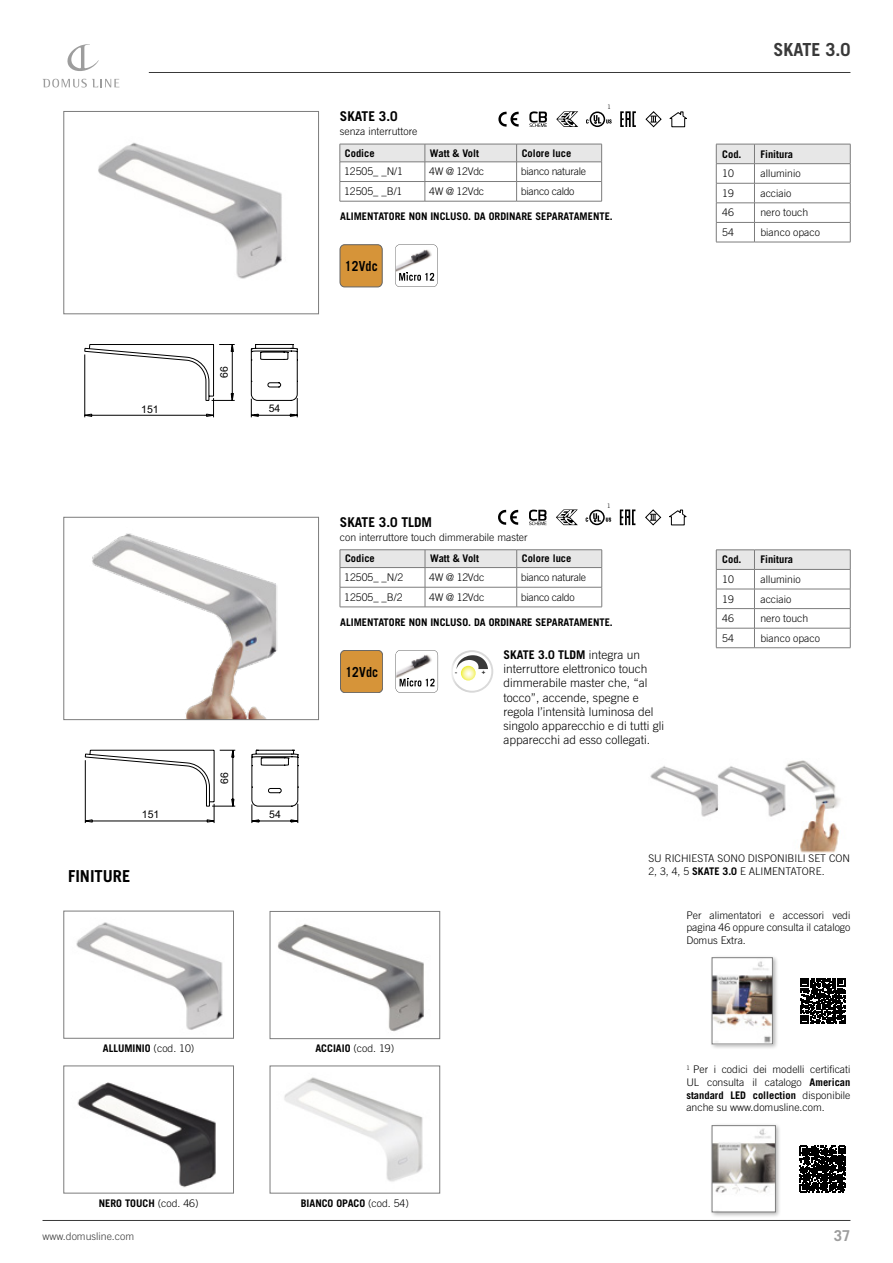
<style>
.page{position:relative;width:893px;height:1263px;background:#fff}
.page>*{position:absolute;margin:0;border:0;box-sizing:border-box;transform-origin:0 0}
.t1{font:700 18px "Trade Gothic LT Pro";color:#393939}
.t2{font:700 16.5px "Trade Gothic LT Pro";color:#000}
.t3{font:700 15px "Trade Gothic LT Pro";color:#9d9d9d}
.t4{font:700 13.8px "Trade Gothic LT Pro";letter-spacing:.015em;color:#000;scale:.87 1}
.t5{font:700 13.5px "Trade Gothic LT Pro";color:#000}
.t6{font:300 12px/14.2px "Trade Gothic LT Pro";color:#000}
.t7{font:300 10.5px/12.6px "Trade Gothic LT Pro";color:#000;text-align:justify}
.t8{font:700 10.5px "Trade Gothic LT Pro";color:#000}
.t9{font:300 10.5px "Trade Gothic LT Pro";letter-spacing:-.025em;color:#000}
.t10{font:300 10.5px "Trade Gothic LT Pro";color:#393939}
.t11{font:10.5px "Arial";color:#000}
.t12{font:6.75px "Impact";color:#393939}
.t13{font:6.75px "Impact";color:#292929}
.t14{font:300 6.15px "Trade Gothic LT Pro";color:#000}
.s1{font-weight:700}
.s2{font-weight:300}
</style>
<div class="page">
<hr style="left:43px;top:1220px;width:807px;height:1px;background:#393939">
<hr style="left:149px;top:72px;width:701px;height:1px;background:#393939">
<svg style="left:67px;top:44px;width:32px;height:27px"></svg>
<svg style="left:43px;top:79px;width:76px;height:8px"></svg>
<svg style="left:620px;top:111px;width:16px;height:16px"></svg>
<svg style="left:498px;top:112px;width:21px;height:15px"></svg>
<svg style="left:586px;top:112px;width:26px;height:15px"></svg>
<svg style="left:556px;top:111px;width:22px;height:16px"></svg>
<svg style="left:529px;top:111px;width:18px;height:16px"></svg>
<svg style="left:669px;top:111px;width:18px;height:16px"></svg>
<svg style="left:645px;top:111px;width:17px;height:16px"></svg>
<div style="left:710px;top:955px;width:68px;height:94px;background:#000;opacity:.3"></div>
<img style="left:714px;top:959px;width:57px;height:83px">
<div style="left:712px;top:957px;width:61px;height:87px;border:1px solid #7c7c7c"></div>
<div style="left:710px;top:1123px;width:71px;height:94px;background:#000;opacity:.3"></div>
<img style="left:714px;top:1127px;width:60px;height:83px">
<div style="left:712px;top:1125px;width:64px;height:87px;border:1px solid #7c7c7c"></div>
<svg style="left:620px;top:509px;width:15px;height:16px"></svg>
<svg style="left:498px;top:510px;width:20px;height:15px"></svg>
<svg style="left:586px;top:510px;width:25px;height:15px"></svg>
<svg style="left:556px;top:509px;width:22px;height:16px"></svg>
<svg style="left:529px;top:510px;width:17px;height:15px"></svg>
<svg style="left:669px;top:509px;width:17px;height:16px"></svg>
<svg style="left:645px;top:509px;width:16px;height:16px"></svg>
<img style="left:92px;top:533px;width:186px;height:185px">
<div style="left:64px;top:517px;width:255px;height:203px;border:1px solid #7c7c7c"></div>
<img style="left:98px;top:142px;width:184px;height:137px">
<div style="left:64px;top:111px;width:255px;height:203px;border:1px solid #7c7c7c"></div>
<svg style="left:395px;top:244px;width:43px;height:43px"></svg>
<div style="left:340px;top:245px;width:42px;height:42px;background:#d69439;border-radius:5px"></div>
<div style="left:340px;top:245px;width:42px;height:42px;border:1px solid #636363;border-radius:5px"></div>
<svg style="left:395px;top:650px;width:43px;height:43px"></svg>
<div style="left:340px;top:650px;width:43px;height:43px;background:#d69439;border-radius:5px"></div>
<div style="left:340px;top:650px;width:43px;height:43px;border:1px solid #636363;border-radius:5px"></div>
<img style="left:76px;top:922px;width:147px;height:108px">
<div style="left:64px;top:911px;width:170px;height:127px;border:1px solid #7c7c7c"></div>
<img style="left:277px;top:924px;width:147px;height:108px">
<div style="left:270px;top:911px;width:170px;height:128px;border:1px solid #7c7c7c"></div>
<svg style="left:84px;top:344px;width:214px;height:74px"></svg>
<svg style="left:84px;top:749px;width:214px;height:74px"></svg>
<img style="left:451px;top:650px;width:42px;height:43px">
<svg style="left:456px;top:655px;width:32px;height:14px"></svg>
<svg style="left:461px;top:666px;width:15px;height:14px"></svg>
<img style="left:650px;top:760px;width:190px;height:93px">
<img style="left:77px;top:1082px;width:139px;height:106px">
<img style="left:284px;top:1077px;width:139px;height:105px">
<svg style="left:800px;top:1146px;width:46px;height:46px"></svg>
<svg style="left:800px;top:978px;width:45px;height:45px"></svg>
<svg style="left:340px;top:144px;width:262px;height:57px"></svg>
<hr style="left:340px;top:201px;width:85px;height:1px;background:#7c7c7c">
<hr style="left:425px;top:201px;width:92px;height:1px;background:#7c7c7c">
<hr style="left:517px;top:201px;width:85px;height:1px;background:#7c7c7c">
<hr style="left:340px;top:549px;width:85px;height:1px;background:#7c7c7c">
<hr style="left:425px;top:549px;width:92px;height:1px;background:#7c7c7c">
<hr style="left:517px;top:549px;width:85px;height:1px;background:#7c7c7c">
<svg style="left:340px;top:550px;width:262px;height:57px"></svg>
<hr style="left:340px;top:607px;width:85px;height:1px;background:#7c7c7c">
<hr style="left:425px;top:607px;width:92px;height:1px;background:#7c7c7c">
<hr style="left:517px;top:607px;width:85px;height:1px;background:#7c7c7c">
<hr style="left:716px;top:242px;width:38px;height:1px;background:#7c7c7c">
<hr style="left:754px;top:242px;width:96px;height:1px;background:#7c7c7c">
<svg style="left:716px;top:144px;width:135px;height:98px"></svg>
<hr style="left:716px;top:647px;width:38px;height:1px;background:#7c7c7c">
<hr style="left:754px;top:647px;width:96px;height:1px;background:#7c7c7c">
<svg style="left:716px;top:550px;width:135px;height:97px"></svg>
<p class="t11" style="left:218px;top:378px;width:13px;rotate:-90deg">66</p>
<p class="t11" style="left:141px;top:403px;width:19px">151</p>
<p class="t11" style="left:269px;top:403px;width:13px">54</p>
<p class="t11" style="left:218px;top:784px;width:13px;rotate:-90deg">66</p>
<p class="t11" style="left:142px;top:808px;width:19px">151</p>
<p class="t11" style="left:269px;top:808px;width:13px">54</p>
<h2 class="t2" style="left:68px;top:866px;width:64px">FINITURE</h2>
<p class="t5" style="left:340px;top:108px;width:59px">SKATE 3.0</p>
<p class="t14" style="left:608px;top:104px;width:5px">1</p>
<p class="t7" style="left:340px;top:125px;width:79px">senza interruttore</p>
<p class="t8" style="left:345px;top:147px;width:31px">Codice</p>
<p class="t8" style="left:430px;top:147px;width:51px">Watt &amp; Volt</p>
<p class="t8" style="left:522px;top:147px;width:51px">Colore luce</p>
<p class="t7" style="left:344px;top:165px;width:60px">12505_ _N/1</p>
<p class="t7" style="left:429px;top:165px;width:57px">4W @ 12Vdc</p>
<p class="t9" style="left:521px;top:165px;width:67px">bianco naturale</p>
<p class="t7" style="left:344px;top:185px;width:60px">12505_ _B/1</p>
<p class="t7" style="left:429px;top:185px;width:57px">4W @ 12Vdc</p>
<p class="t9" style="left:521px;top:185px;width:55px">bianco caldo</p>
<p class="t8" style="left:340px;top:210px;width:274px">ALIMENTATORE NON INCLUSO. DA ORDINARE SEPARATAMENTE.</p>
<h3 class="t4" style="left:345px;top:257px;width:39px">12Vdc</h3>
<h1 class="t1" style="left:773px;top:38px;width:79px">SKATE 3.0</h1>
<p class="t8" style="left:722px;top:147px;width:21px">Cod.</p>
<p class="t8" style="left:760px;top:147px;width:34px">Finitura</p>
<p class="t7" style="left:722px;top:167px;width:13px">10</p>
<p class="t7" style="left:760px;top:167px;width:42px">alluminio</p>
<p class="t7" style="left:722px;top:187px;width:13px">19</p>
<p class="t7" style="left:760px;top:187px;width:32px">acciaio</p>
<p class="t7" style="left:722px;top:206px;width:13px">46</p>
<p class="t7" style="left:760px;top:206px;width:49px">nero touch</p>
<p class="t7" style="left:722px;top:226px;width:13px">54</p>
<p class="t7" style="left:760px;top:226px;width:61px">bianco opaco</p>
<p class="t5" style="left:340px;top:514px;width:94px">SKATE 3.0 TLDM</p>
<p class="t7" style="left:340px;top:531px;width:189px">con interruttore touch dimmerabile master</p>
<p class="t14" style="left:607px;top:502px;width:5px">1</p>
<p class="t8" style="left:345px;top:552px;width:31px">Codice</p>
<p class="t8" style="left:430px;top:552px;width:51px">Watt &amp; Volt</p>
<p class="t8" style="left:522px;top:552px;width:51px">Colore luce</p>
<p class="t7" style="left:344px;top:571px;width:60px">12505_ _N/2</p>
<p class="t7" style="left:429px;top:571px;width:57px">4W @ 12Vdc</p>
<p class="t9" style="left:521px;top:571px;width:67px">bianco naturale</p>
<p class="t7" style="left:344px;top:591px;width:60px">12505_ _B/2</p>
<p class="t7" style="left:429px;top:591px;width:57px">4W @ 12Vdc</p>
<p class="t9" style="left:521px;top:591px;width:55px">bianco caldo</p>
<p class="t8" style="left:340px;top:616px;width:274px">ALIMENTATORE NON INCLUSO. DA ORDINARE SEPARATAMENTE.</p>
<p class="t6" style="left:503px;top:647px;width:162px"><span class="s1">SKATE 3.0 TLDM</span> integra un interruttore elettronico touch dimmerabile master che, “al tocco”, accende, spegne e regola l’intensità luminosa del singolo apparecchio e di tutti gli apparecchi ad esso collegati.</p>
<h3 class="t4" style="left:345px;top:663px;width:39px">12Vdc</h3>
<p class="t12" style="left:455px;top:667px;width:3px">-</p>
<p class="t13" style="left:482px;top:667px;width:5px">+</p>
<p class="t8" style="left:722px;top:553px;width:21px">Cod.</p>
<p class="t8" style="left:760px;top:553px;width:34px">Finitura</p>
<p class="t7" style="left:722px;top:573px;width:13px">10</p>
<p class="t7" style="left:760px;top:573px;width:42px">alluminio</p>
<p class="t7" style="left:722px;top:592px;width:13px">19</p>
<p class="t7" style="left:760px;top:592px;width:32px">acciaio</p>
<p class="t7" style="left:722px;top:612px;width:13px">46</p>
<p class="t7" style="left:760px;top:612px;width:49px">nero touch</p>
<p class="t7" style="left:722px;top:632px;width:13px">54</p>
<p class="t7" style="left:760px;top:632px;width:61px">bianco opaco</p>
<p class="t7" style="left:648px;top:851px;width:203px;line-height:13.5px">SU RICHIESTA SONO DISPONIBILI SET CON<br>2, 3, 4, 5 <span class="s1">SKATE 3.0</span> E ALIMENTATORE.</p>
<p class="t7" style="left:686px;top:909px;width:166px">Per alimentatori e accessori vedi pagina 46 oppure consulta il catalogo Domus Extra.</p>
<p class="t8" style="left:103px;top:1041px;width:93px">ALLUMINIO <span class="s2">(cod. 10)</span></p>
<p class="t7" style="left:315px;top:1042px;width:80px"><span class="s1">ACCIAIO</span> (cod. 19)</p>
<p class="t8" style="left:99px;top:1196px;width:101px">NERO TOUCH <span class="s2">(cod. 46)</span></p>
<p class="t8" style="left:301px;top:1196px;width:110px">BIANCO OPACO <span class="s2">(cod. 54)</span></p>
<p class="t7" style="left:686px;top:1063px;width:166px"><sup>1</sup> Per i codici dei modelli certificati UL consulta il catalogo <span class="s1">American standard LED collection</span> disponibile anche su www.domusline.com.</p>
<p class="t10" style="left:43px;top:1230px;width:93px">www.domusline.com</p>
<h3 class="t3" style="left:834px;top:1226px;width:18px">37</h3>
</div>
